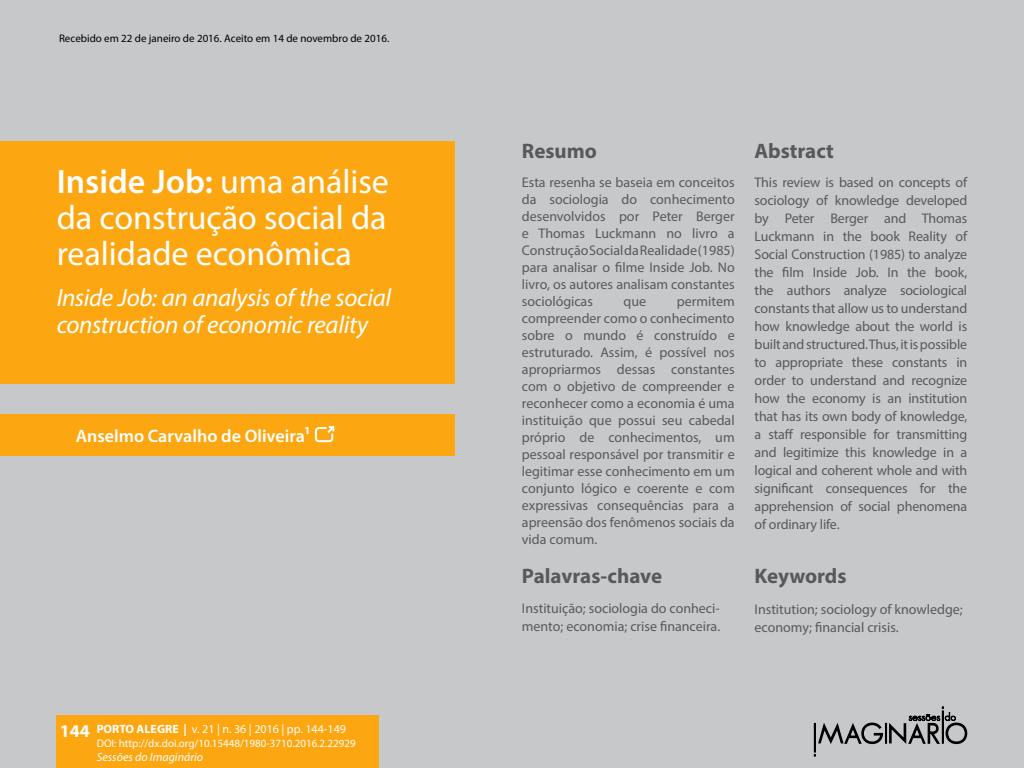
<style>
.page{position:relative;width:1024px;height:768px;background:#c7c8ca}
.page>*{position:absolute;margin:0;border:0;box-sizing:border-box;transform-origin:0 0}
.t1{font:34px/36px "Myriad Pro";color:#fff;text-align:justify}
.t2{font:italic 25px/27px "Myriad Pro";letter-spacing:-.01em;color:#fff}
.t3{font:700 21px "Myriad Pro";color:#58595b}
.t4{font:600 18px "Myriad Pro";color:#fff}
.t5{font:700 18px "Myriad Pro";color:#fff}
.t6{font:14px/17px "Myriad Pro";color:#58595b;text-align:justify}
.t7{font:12px "Myriad Pro";color:#fff}
.t8{font:italic 12px "Myriad Pro";color:#fff}
.t9{font:11px "Myriad Pro";color:#000}
.t10{font:11px "Myriad Pro";color:#fff}
.s1{font-weight:600}
.s2{font-weight:700}
</style>
<div class="page">
<svg style="left:814px;top:706px;width:154px;height:51px"></svg>
<div style="left:0;top:141px;width:454px;height:243px;background:#fca712"></div>
<div style="left:0;top:414px;width:454px;height:41px;background:#fca712"></div>
<svg style="left:314px;top:426px;width:21px;height:17px"></svg>
<div style="left:57px;top:715px;width:322px;height:53px;background:#fca712"></div>
<p class="t9" style="left:59px;top:31px;width:332px">Recebido em 22 de janeiro de 2016. Aceito em 14 de novembro de 2016.</p>
<h1 class="t1" style="left:57px;top:163px;width:334px"><span class="s1">Inside Job:</span> uma análise da construção social da realidade econômica</h1>
<h2 class="t2" style="left:57px;top:284px;width:336px">Inside Job: an analysis of the social construction of economic reality</h2>
<p class="t4" style="left:76px;top:424px;width:236px">Anselmo Carvalho de Oliveira¹</p>
<p class="t7" style="left:97px;top:721px;width:251px"><span class="s2">PORTO ALEGRE |</span> v. 21 | n. 36 | 2016 | pp. 144-149</p>
<p class="t10" style="left:97px;top:736px;width:261px">DOI: http://dx.doi.org/10.15448/1980-3710.2016.2.22929</p>
<p class="t8" style="left:97px;top:749px;width:108px">Sessões do Imaginário</p>
<p class="t5" style="left:60px;top:720px;width:31px">144</p>
<h3 class="t3" style="left:522px;top:137px;width:77px">Resumo</h3>
<h3 class="t3" style="left:755px;top:137px;width:81px">Abstract</h3>
<p class="t6" style="left:522px;top:174px;width:214px">Esta resenha se baseia em conceitos da sociologia do conhecimento desenvolvidos por Peter Berger e Thomas Luckmann no livro a Construção Social da Realidade (1985) para analisar o filme Inside Job. No livro, os autores analisam constantes sociológicas</p>
<p class="t6" style="left:522px;top:293px;width:214px;text-indent:155px">permitem compreender como o conhecimento sobre o mundo é construído e estruturado. Assim, é possível nos apropriarmos dessas constantes com o objetivo de compreender e reconhecer como a economia é uma instituição que possui seu cabedal próprio de conhecimentos, um pessoal responsável por transmitir e legitimar esse conhecimento em um conjunto lógico e coerente e com expressivas consequências para a apreensão dos fenômenos sociais da vida comum.</p>
<p class="t6" style="left:624px;top:293px;width:24px">que</p>
<p class="t6" style="left:755px;top:173px;width:214px;line-height:18px">This review is based on concepts of sociology of knowledge developed by Peter Berger and Thomas Luckmann in the book Reality of Social Construction (1985) to analyze the film Inside Job. In the book, the authors analyze sociological constants that allow us to understand how knowledge about the world is built and structured. Thus, it is possible to appropriate these constants in order to understand and recognize how the economy is an institution that has its own body of knowledge, a staff responsible for transmitting and legitimize this knowledge in a logical and coherent whole and with significant consequences for the apprehension of social phenomena of ordinary life.</p>
<h3 class="t3" style="left:522px;top:563px;width:142px">Palavras-chave</h3>
<h3 class="t3" style="left:755px;top:563px;width:94px">Keywords</h3>
<p class="t6" style="left:522px;top:599px;width:200px;line-height:18px">Instituição; sociologia do conheci&shy;mento; economia; crise financeira.</p>
<p class="t6" style="left:755px;top:600px;width:210px;line-height:18px">Institution; sociology of knowledge; economy; financial crisis.</p>
</div>
